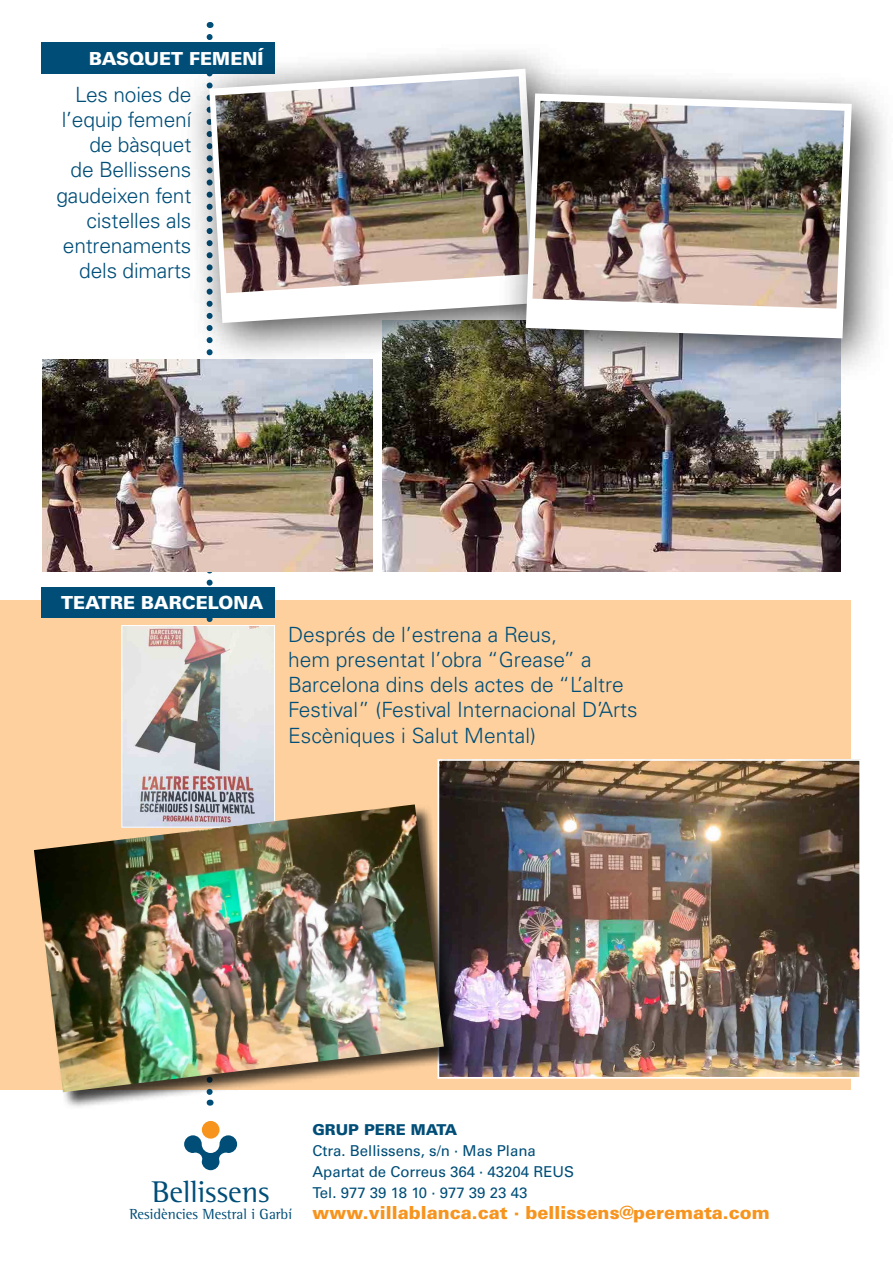
<style>
.page{position:relative;width:893px;height:1263px;background:#fff}
.page>*{position:absolute;margin:0;border:0;box-sizing:border-box;transform-origin:0 0}
.t1{font:30.6px "Agfa Rotis Semi Serif";color:#004e78}
.t2{font:300 21px/25.2px "Univers";color:#004e78}
.t3{font:900 18px "Univers";color:#f7941e}
.t4{font:900 18px "Univers";color:#fff}
.t5{font:15px/21px "Univers";color:#004e78}
.t6{font:15px "Agfa Rotis Semi Serif";color:#004e78}
.t7{font:900 15px "Univers";color:#004e78}
</style>
<div class="page">
<div style="left:0;top:600px;width:850px;height:490px;background:#fed09e"></div>
<img style="left:383px;top:368px;width:457px;height:203px">
<svg style="left:207px;top:37px;width:6px;height:585px"></svg>
<img style="left:43px;top:359px;width:329px;height:212px">
<div style="left:202px;top:1121px;width:17px;height:17px;background:#f7941e;border-radius:50%"></div>
<svg style="left:184px;top:1135px;width:53px;height:35px"></svg>
<div style="left:41px;top:587px;width:234px;height:31px;background:#004e78"></div>
<img style="left:440px;top:762px;width:418px;height:314px">
<div style="left:437px;top:759px;width:424px;height:320px;border:2px solid #fff"></div>
<div style="left:41px;top:43px;width:234px;height:31px;background:#004e78"></div>
<img style="left:123px;top:627px;width:150px;height:177px">
<div style="left:121px;top:625px;width:154px;height:202px;border:1px solid #fff"></div>
<div style="left:181px;top:41px;width:403px;height:327px;background:#000;opacity:.75"></div>
<svg style="left:209px;top:69px;width:288px;height:254px"></svg>
<img style="left:215px;top:76px;width:282px;height:217px">
<div style="left:497px;top:65px;width:396px;height:319px;background:#000;opacity:.75"></div>
<svg style="left:526px;top:93px;width:326px;height:245px"></svg>
<img style="left:532px;top:101px;width:312px;height:208px">
<div style="left:34px;top:804px;width:427px;height:305px;background:#000;opacity:.75"></div>
<img style="left:34px;top:804px;width:410px;height:288px">
<p class="t4" style="left:89px;top:47px;width:176px">BASQUET FEMENÍ</p>
<p class="t2" style="left:56px;top:82px;width:136px;text-align:right">Les noies de l’equip femení de bàsquet<br>de Bellissens gaudeixen fent cistelles als entrenaments dels dimarts</p>
<p class="t4" style="left:61px;top:591px;width:204px">TEATRE BARCELONA</p>
<p class="t2" style="left:288px;top:622px;width:351px">Després de l’estrena a Reus,<br>hem presentat l’obra “Grease” a Barcelona dins dels actes de “L’altre Festival” (Festival Internacional D’Arts Escèniques i Salut Mental)</p>
<h1 class="t1" style="left:152px;top:1174px;width:119px">Bellissens</h1>
<p class="t6" style="left:129px;top:1205px;width:164px">Residències Mestral i Garbí</p>
<p class="t7" style="left:312px;top:1120px;width:146px">GRUP PERE MATA</p>
<p class="t5" style="left:312px;top:1140px;width:263px">Ctra. Bellissens, s/n · Mas Plana<br>Apartat de Correus 364 · 43204 REUS<br>Tel. 977 39 18 10 · 977 39 23 43</p>
<p class="t3" style="left:312px;top:1201px;width:459px">www.villablanca.cat · bellissens@peremata.com</p>
</div>
